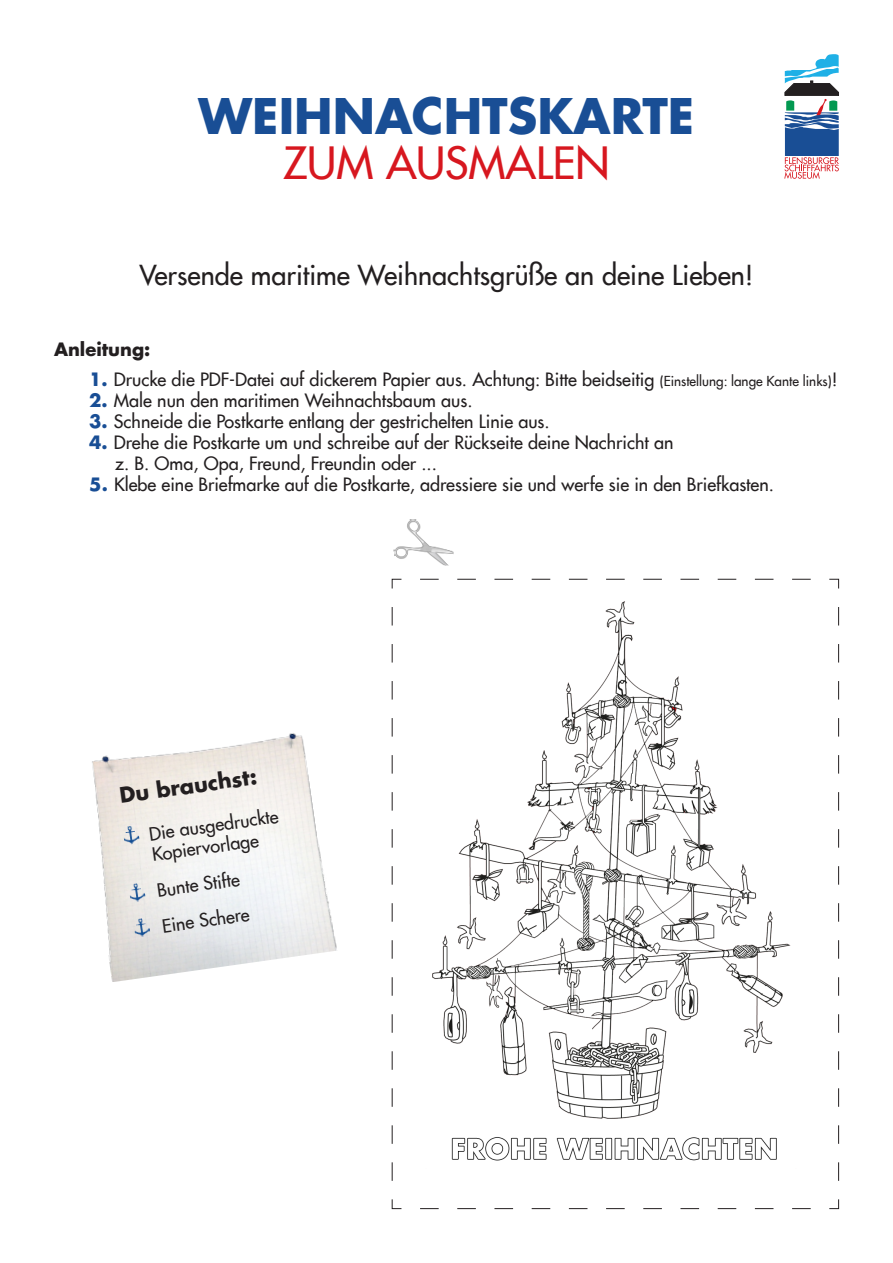
<style>
.page{position:relative;width:893px;height:1263px;background:#fff}
.page>*{position:absolute;margin:0;border:0;box-sizing:border-box;transform-origin:0 0}
.t1{font:700 48px "Futura Com";color:#194e95}
.t2{font:500 43.5px "Futura Com";color:#d7171f}
.t3{font:500 27px "Futura Com";color:#231f20}
.t4{font:700 21px "Futura Com";color:#231f20}
.t5{font:500 18px/21px "Futura Com";color:#231f20}
.t6{font:700 18px "Futura Com";color:#231f20}
.s1{font-weight:700;color:#194e95}
.s2{font-size:13.5px}
</style>
<div class="page">
<img style="left:92px;top:733px;width:245px;height:249px">
<svg style="left:391px;top:578px;width:448px;height:631px"></svg>
<img style="left:393px;top:519px;width:61px;height:47px">
<img style="left:122px;top:825px;width:18px;height:20px">
<img style="left:128px;top:882px;width:18px;height:20px">
<img style="left:133px;top:917px;width:18px;height:20px">
<svg style="left:784px;top:54px;width:55px;height:125px"></svg>
<p class="t1" style="left:199px;top:79px;width:497px">WEIHNACHTSKARTE</p>
<p class="t2" style="left:283px;top:131px;width:328px">ZUM AUSMALEN</p>
<p class="t3" style="left:139px;top:255px;width:616px">Versende maritime Weihnachtsgrüße an deine Lieben!</p>
<p class="t6" style="left:54px;top:335px;width:98px">Anleitung:</p>
<p class="t5" style="left:89px;top:368px;width:750px"><span class="s1">1.</span> Drucke die PDF-Datei auf dickerem Papier aus. Achtung: Bitte beidseitig <span class="s2">(Einstellung: lange Kante links)</span>!</p>
<p class="t5" style="left:89px;top:389px;width:385px"><span class="s1">2.</span> Male nun den maritimen Weihnachtsbaum aus.</p>
<p class="t5" style="left:89px;top:410px;width:462px"><span class="s1">3.</span> Schneide die Postkarte entlang der gestrichelten Linie aus.</p>
<p class="t5" style="left:115px;top:431px;width:560px;text-indent:-26px"><span class="s1">4.</span> Drehe die Postkarte um und schreibe auf der Rückseite deine Nachricht an z. B. Oma, Opa, Freund, Freundin oder ...</p>
<p class="t5" style="left:89px;top:473px;width:686px"><span class="s1">5.</span> Klebe eine Briefmarke auf die Postkarte, adressiere sie und werfe sie in den Briefkasten.</p>
<p class="t4" style="left:118px;top:779px;width:140px;rotate:-8deg">Du brauchst:</p>
<p class="t5" style="left:148px;top:823px;width:132px;rotate:-8deg">Die ausgedruckte</p>
<p class="t5" style="left:151px;top:843px;width:109px;rotate:-8deg">Kopiervorlage</p>
<p class="t5" style="left:156px;top:879px;width:85px;rotate:-8deg">Bunte Stifte</p>
<p class="t5" style="left:161px;top:915px;width:89px;rotate:-8deg">Eine Schere</p>
</div>
